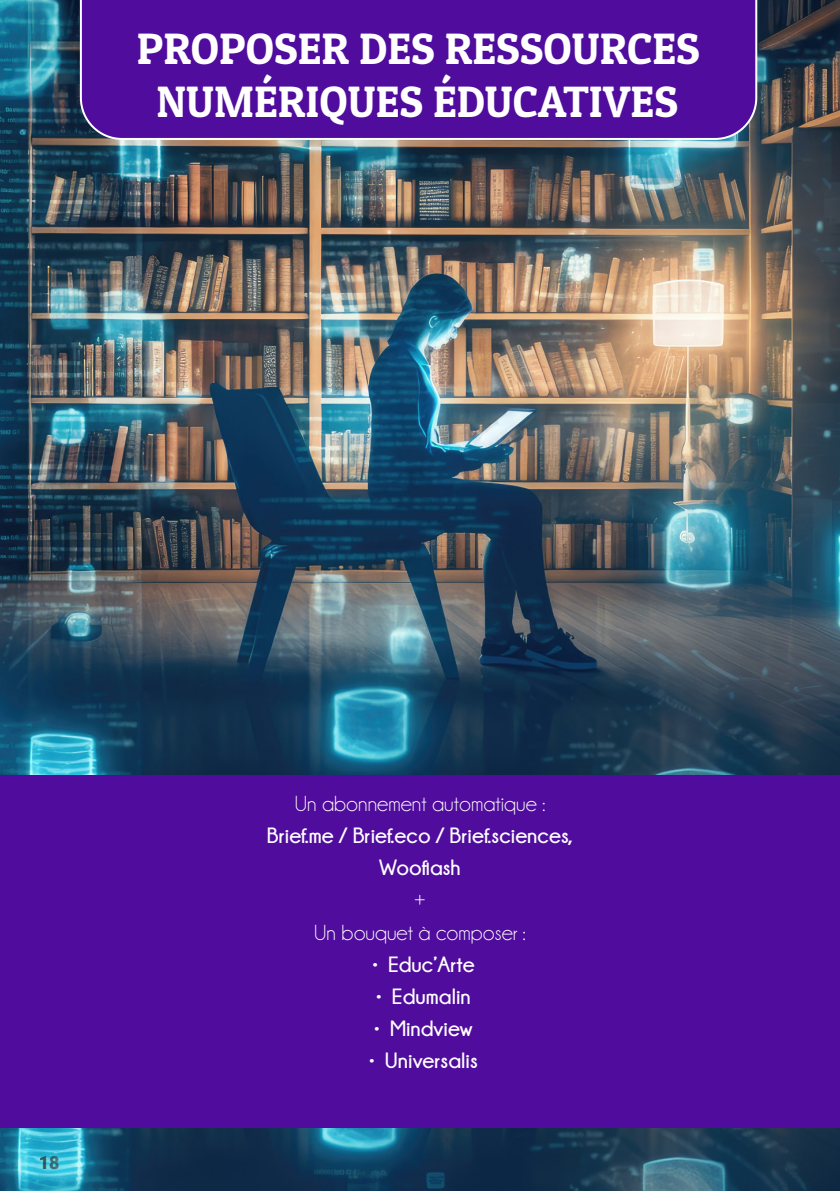
<style>
.page{position:relative;width:840px;height:1191px;background:#fff}
.page>*{position:absolute;margin:0;border:0;box-sizing:border-box;transform-origin:0 0}
.t1{font:44px "Patua One";color:#fff}
.t2{font:700 22px "Champagne&Limousines";color:#fff}
.t3{font:22px "Champagne&Limousines";color:#fff}
.t4{font:900 18px "Roboto";color:#231f20}
</style>
<div class="page">
<img style="left:0;top:0;width:839px;height:775px">
<img style="left:0;top:1127px;width:839px;height:64px">
<div style="left:80px;top:0;width:676px;height:140px;background:#500c9d"></div>
<div style="left:0;top:775px;width:839px;height:352px;background:#500c9d"></div>
<p class="t1" style="left:137px;top:21px;width:564px">PROPOSER DES RESSOURCES</p>
<p class="t1" style="left:156px;top:74px;width:522px">NUMÉRIQUES ÉDUCATIVES</p>
<p class="t4" style="left:39px;top:1150px;width:22px">18</p>
<p class="t3" style="left:294px;top:792px;width:252px">Un abonnement automatique :</p>
<p class="t2" style="left:267px;top:823px;width:307px">Brief.me / Brief.eco / Brief.sciences,</p>
<p class="t2" style="left:379px;top:855px;width:83px">Wooflash</p>
<p class="t3" style="left:414px;top:889px;width:13px">+</p>
<p class="t3" style="left:314px;top:921px;width:213px">Un bouquet à composer :</p>
<p class="t2" style="left:371px;top:952px;width:105px">• Educ’Arte</p>
<p class="t2" style="left:375px;top:984px;width:97px">• Edumalin</p>
<p class="t2" style="left:373px;top:1016px;width:101px">• Mindview</p>
<p class="t2" style="left:367px;top:1048px;width:111px">• Universalis</p>
</div>
